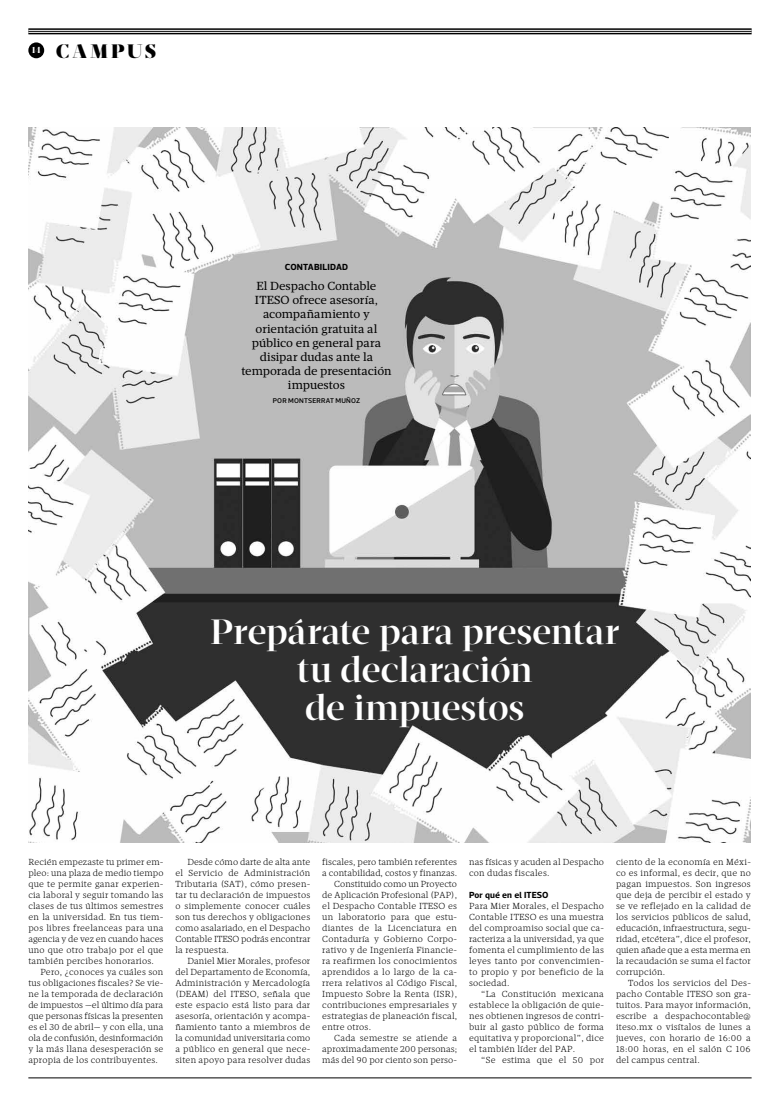
<style>
.page{position:relative;width:780px;height:1106px;background:#fff}
.page>*{position:absolute;margin:0;border:0;box-sizing:border-box;transform-origin:0 0}
.t1{font:500 36px/38px "Mafra Display";letter-spacing:-.01em;color:#fff;text-align:center}
.t2{font:900 20px "Mafra Display";letter-spacing:.135em;color:#000}
.t3{font:12px/14px "Mafra";letter-spacing:-.005em;color:#000;text-align:center}
.t4{font:300 9px/11px "Mafra";letter-spacing:.025em;color:#000;text-align:justify}
.t5{font:300 9px "Mafra";letter-spacing:.005em;color:#000}
.t6{font:700 9px "Acto";letter-spacing:.015em;color:#000}
.t7{font:300 9px "Mafra";color:#000}
.t8{font:500 7px "Acto";letter-spacing:.03em;color:#000}
</style>
<div class="page">
<div style="left:28px;top:42px;width:16px;height:16px;background:#000;border-radius:50%"></div>
<div style="left:28px;top:28px;width:723px;height:6px;background:#252525"></div>
<hr style="left:28px;top:30px;width:723px;height:1px;background:#fff">
<hr style="left:28px;top:32px;width:723px;height:1px;background:#fff">
<hr style="left:28px;top:1077px;width:723px;height:1px;background:#000">
<img style="left:28px;top:127px;width:722px;height:715px">
<h2 class="t2" style="left:32px;top:39px;width:126px"><sup>14</sup> CAMPUS</h2>
<p class="t6" style="left:285px;top:262px;width:65px">CONTABILIDAD</p>
<h3 class="t3" style="left:241px;top:279px;width:152px">El Despacho Contable<br>ITESO ofrece asesoría, acompañamiento y orientación gratuita al público en general para disipar dudas ante la temporada de presentación impuestos</h3>
<p class="t8" style="left:273px;top:396px;width:89px">POR MONTSERRAT MUÑOZ</p>
<h1 class="t1" style="left:210px;top:612px;width:411px">Prepárate para presentar tu declaración<br>de impuestos</h1>
<p class="t4" style="left:28px;top:856px;width:137px">Recién empezaste tu primer em&shy;pleo: una plaza de medio tiempo que te permite ganar experien&shy;cia laboral y seguir tomando las clases de tus últimos semestres en la universidad. En tus tiem&shy;pos libres freelanceas para una agencia y de vez en cuando haces uno que otro trabajo por el que también percibes honorarios.</p>
<p class="t4" style="left:28px;top:966px;width:137px;text-indent:12px">Pero, ¿conoces ya cuáles son tus obligaciones fiscales? Se vie&shy;ne la temporada de declaración de impuestos —el último día para que personas físicas la presenten es el 30 de abril— y con ella, una ola de confusión, desinformación y la más llana desesperación se apropia de los contribuyentes.</p>
<p class="t4" style="left:175px;top:856px;width:136px;text-indent:12px">Desde cómo darte de alta ante el Servicio de Administración Tributaria (SAT), cómo presen&shy;tar tu declaración de impuestos o simplemente conocer cuáles son tus derechos y obligaciones como asalariado, en el Despacho Contable ITESO podrás encontrar la respuesta.</p>
<p class="t4" style="left:175px;top:955px;width:136px;text-indent:12px">Daniel Mier Morales, profesor del Departamento de Economía, Administración y Mercadología (DEAM) del ITESO, señala que este espacio está listo para dar asesoría, orientación y acompa&shy;ñamiento tanto a miembros de la comunidad universitaria como a público en general que nece&shy;siten apoyo para resolver dudas</p>
<p class="t5" style="left:322px;top:856px;width:136px">fiscales, pero también referentes</p>
<p class="t5" style="left:322px;top:867px;width:136px">a contabilidad, costos y finanzas.</p>
<p class="t7" style="left:334px;top:878px;width:124px">Constituido como un Proyecto</p>
<p class="t4" style="left:322px;top:889px;width:136px">de Aplicación Profesional (PAP),</p>
<p class="t4" style="left:322px;top:900px;width:136px">el Despacho Contable ITESO es</p>
<p class="t4" style="left:322px;top:911px;width:136px">un laboratorio para que estu-</p>
<p class="t4" style="left:322px;top:922px;width:136px">diantes de la Licenciatura en</p>
<p class="t4" style="left:322px;top:933px;width:136px">Contaduría y Gobierno Corpo-</p>
<p class="t4" style="left:322px;top:944px;width:136px">rativo y de Ingeniería Financie-</p>
<p class="t4" style="left:322px;top:955px;width:136px">ra reafirmen los conocimientos</p>
<p class="t4" style="left:322px;top:966px;width:136px">aprendidos a lo largo de la ca-</p>
<p class="t4" style="left:322px;top:977px;width:136px">rrera relativos al Código Fiscal,</p>
<p class="t4" style="left:322px;top:988px;width:136px">Impuesto Sobre la Renta (ISR),</p>
<p class="t4" style="left:322px;top:999px;width:136px">contribuciones empresariales y</p>
<p class="t4" style="left:322px;top:1010px;width:136px">estrategias de planeación fiscal,</p>
<p class="t4" style="left:322px;top:1021px;width:50px">entre otros.</p>
<p class="t4" style="left:334px;top:1032px;width:124px">Cada semestre se atiende a</p>
<p class="t5" style="left:322px;top:1043px;width:136px">aproximadamente 200 personas;</p>
<p class="t4" style="left:322px;top:1054px;width:136px">más del 90 por ciento son perso-</p>
<p class="t4" style="left:469px;top:856px;width:136px">nas físicas y acuden al Despacho con dudas fiscales.</p>
<p class="t6" style="left:469px;top:889px;width:81px">Por qué en el ITESO</p>
<p class="t4" style="left:469px;top:900px;width:136px">Para Mier Morales, el Despacho Contable ITESO es una muestra del comproamiso social que ca&shy;racteriza a la universidad, ya que fomenta el cumplimiento de las leyes tanto por convencimien&shy;to propio y por beneficio de la sociedad.</p>
<p class="t4" style="left:469px;top:988px;width:136px;text-indent:12px">“La Constitución mexicana establece la obligación de quie&shy;nes obtienen ingresos de contri&shy;buir al gasto público de forma equitativa y proporcional”, dice el también líder del PAP.</p>
<p class="t4" style="left:481px;top:1054px;width:124px">“Se estima que el 50 por</p>
<p class="t4" style="left:616px;top:856px;width:136px">ciento de la economía en Méxi&shy;co es informal, es decir, que no pagan impuestos. Son ingresos que deja de percibir el estado y se ve reflejado en la calidad de los servicios públicos de salud, educación, infraestructura, segu&shy;ridad, etcétera”, dice el profesor, quien añade que a esta merma en la recaudación se suma el factor corrupción.</p>
<p class="t4" style="left:616px;top:976px;width:136px;text-indent:12px">Todos los servicios del Des&shy;pacho Contable ITESO son gra&shy;tuitos. Para mayor información, escribe a despachocontable@ iteso.mx o visítalos de lunes a jueves, con horario de 16:00 a 18:00 horas, en el salón C 106 del campus central.</p>
</div>
